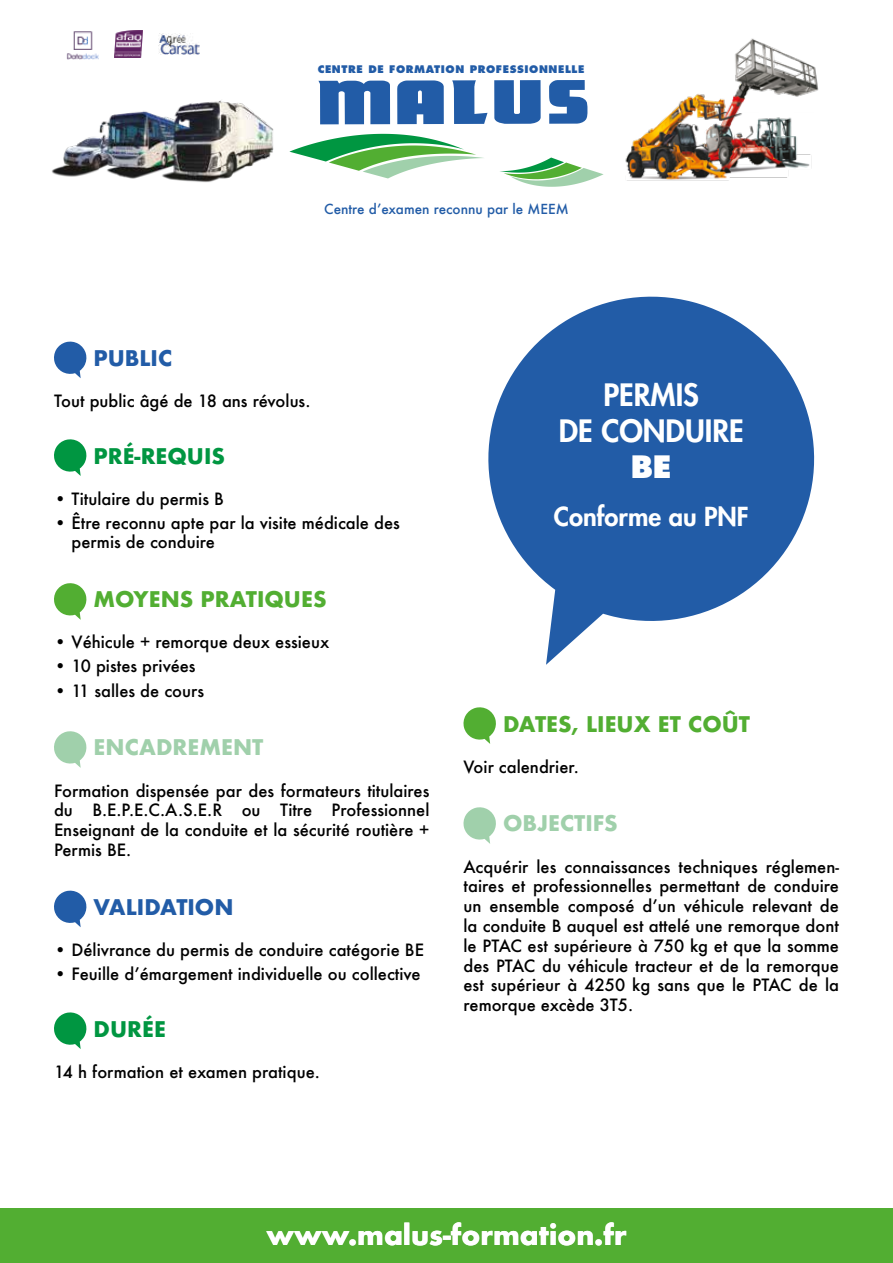
<style>
.page{position:relative;width:893px;height:1263px;background:#fff}
.page>*{position:absolute;margin:0;border:0;box-sizing:border-box;transform-origin:0 0}
.t1{font:800 30px/36px "Futura";color:#fff;text-align:center}
.t2{font:800 30px "Futura";color:#fff}
.t3{font:700 27px "Futura";color:#fff}
.t4{font:800 25.5px "Futura";color:#fff}
.t5{font:700 21px "Futura";color:#52ae32}
.t6{font:700 21px "Futura";color:#a0d0ab}
.t7{font:700 21px "Futura";color:#225ca7}
.t8{font:700 21px "Futura";color:#009641}
.t9{font:500 16.5px/19.8px "Futura";color:#000;text-align:justify}
.t10{font:500 13.5px "Futura";color:#225ca7}
.t11{font:800 10.2px "Futura";letter-spacing:.06em;color:#225ca7}
</style>
<div class="page">
<svg style="left:549px;top:80px;width:39px;height:44px"></svg>
<svg style="left:318px;top:81px;width:72px;height:43px;background:#4677b5"></svg>
<svg style="left:452px;top:80px;width:35px;height:44px"></svg>
<svg style="left:494px;top:80px;width:47px;height:44px;background:#4072b3"></svg>
<svg style="left:397px;top:80px;width:47px;height:44px;background:#366aaf"></svg>
<svg style="left:500px;top:158px;width:104px;height:29px"></svg>
<svg style="left:289px;top:134px;width:195px;height:44px"></svg>
<img style="left:51px;top:100px;width:223px;height:83px">
<img style="left:625px;top:38px;width:194px;height:143px">
<div style="left:0;top:1209px;width:893px;height:54px;background:#52ae32"></div>
<img style="left:114px;top:30px;width:29px;height:27px">
<img style="left:66px;top:31px;width:33px;height:29px">
<img style="left:159px;top:34px;width:41px;height:20px">
<svg style="left:54px;top:341px;width:33px;height:37px"></svg>
<svg style="left:54px;top:439px;width:33px;height:37px"></svg>
<svg style="left:54px;top:583px;width:33px;height:37px"></svg>
<svg style="left:54px;top:731px;width:33px;height:37px"></svg>
<svg style="left:54px;top:890px;width:33px;height:37px"></svg>
<svg style="left:54px;top:1012px;width:33px;height:37px"></svg>
<svg style="left:463px;top:707px;width:33px;height:37px"></svg>
<svg style="left:463px;top:807px;width:33px;height:37px"></svg>
<svg style="left:488px;top:296px;width:327px;height:369px;fill:#225ca7"></svg>
<p class="t11" style="left:318px;top:63px;width:268px">CENTRE DE FORMATION PROFESSIONNELLE</p>
<p class="t10" style="left:324px;top:200px;width:246px">Centre d’examen reconnu par le MEEM</p>
<p class="t7" style="left:94px;top:343px;width:80px">PUBLIC</p>
<p class="t9" style="left:54px;top:391px;width:258px">Tout public âgé de 18 ans révolus.</p>
<p class="t8" style="left:94px;top:440px;width:133px">PRÉ-REQUIS</p>
<p class="t9" style="left:54px;top:488px;width:171px">• Titulaire du permis B</p>
<p class="t9" style="left:72px;top:512px;width:330px;text-indent:-18px">• Être reconnu apte par la visite médicale des permis de conduire</p>
<p class="t5" style="left:94px;top:584px;width:235px">MOYENS PRATIQUES</p>
<p class="t9" style="left:54px;top:632px;width:277px">• Véhicule + remorque deux essieux</p>
<p class="t9" style="left:54px;top:656px;width:143px">• 10 pistes privées</p>
<p class="t9" style="left:54px;top:680px;width:152px">• 11 salles de cours</p>
<p class="t6" style="left:94px;top:732px;width:171px">ENCADREMENT</p>
<p class="t9" style="left:54px;top:780px;width:377px">Formation dispensée par des formateurs titulaires du B.E.P.E.C.A.S.E.R ou Titre Professionnel Enseignant de la conduite et la sécurité routière + Permis BE.</p>
<p class="t7" style="left:94px;top:892px;width:141px">VALIDATION</p>
<p class="t9" style="left:54px;top:940px;width:371px">• Délivrance du permis de conduire catégorie BE</p>
<p class="t9" style="left:54px;top:964px;width:368px">• Feuille d’émargement individuelle ou collective</p>
<p class="t8" style="left:94px;top:1013px;width:74px">DURÉE</p>
<p class="t9" style="left:54px;top:1061px;width:267px">14 h formation et examen pratique.</p>
<h1 class="t1" style="left:559px;top:377px;width:187px">PERMIS<br>DE CONDUIRE</h1>
<h1 class="t2" style="left:631px;top:448px;width:42px">BE</h1>
<h3 class="t4" style="left:554px;top:500px;width:196px">Conforme au PNF</h3>
<p class="t5" style="left:503px;top:708px;width:249px">DATES, LIEUX ET COÛT</p>
<p class="t9" style="left:463px;top:756px;width:117px">Voir calendrier.</p>
<p class="t6" style="left:503px;top:808px;width:116px">OBJECTIFS</p>
<p class="t9" style="left:463px;top:856px;width:377px">Acquérir les connaissances techniques réglemen&shy;taires et professionnelles permettant de conduire un ensemble composé d’un véhicule relevant de la conduite B auquel est attelé une remorque dont le PTAC est supérieure à 750 kg et que la somme des PTAC du véhicule tracteur et de la remorque est supérieur à 4250 kg sans que le PTAC de la remorque excède 3T5.</p>
<h2 class="t3" style="left:266px;top:1215px;width:362px">www.malus-formation.fr</h2>
</div>
